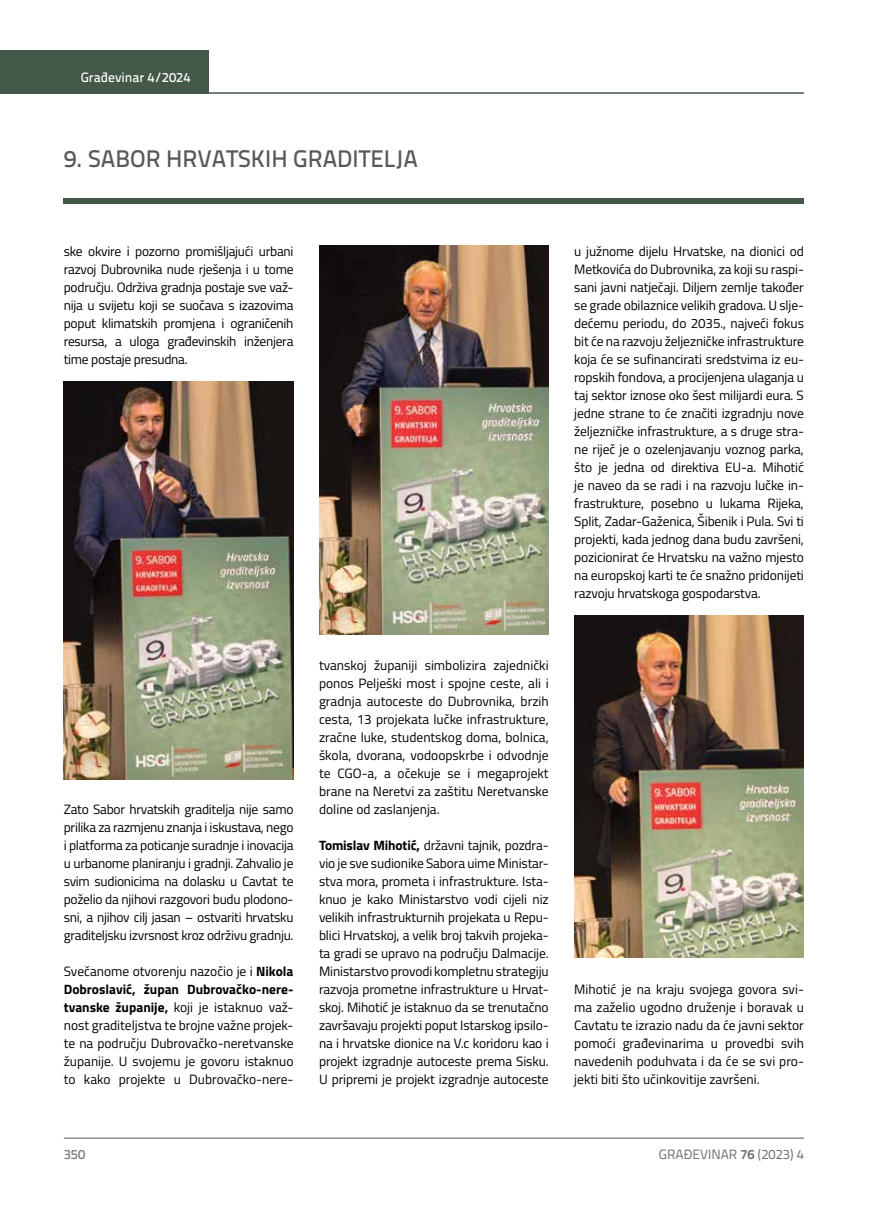
<style>
.page{position:relative;width:872px;height:1212px;background:#fff}
.page>*{position:absolute;margin:0;border:0;box-sizing:border-box;transform-origin:0 0}
.t1{font:500 24px "Titillium Text 22 L";color:#58595b}
.t2{font:13.5px/18px "Titillium";letter-spacing:-.01em;color:#000;text-align:justify}
.t3{font:13.5px "Titillium Text 22 L";color:#6d6e71}
.t4{font:500 13.5px "Titillium Text 22 L";color:#fff}
.t5{font:500 13.5px "Titillium Text 22 L";color:#797a7d}
.s1{font-weight:700}
</style>
<div class="page">
<hr style="left:64px;top:1138px;width:740px;height:1px;background:#58595b">
<div style="left:0;top:50px;width:208px;height:44px;background:#435846"></div>
<hr style="left:0;top:92px;width:804px;height:2px;background:#435846">
<div style="left:64px;top:198px;width:740px;height:5px;background:#435846"></div>
<img style="left:64px;top:381px;width:229px;height:398px">
<img style="left:574px;top:616px;width:230px;height:342px">
<img style="left:319px;top:246px;width:230px;height:388px">
<p class="t4" style="left:81px;top:67px;width:111px">Građevinar 4/2024</p>
<h1 class="t1" style="left:64px;top:140px;width:356px">9. SABOR HRVATSKIH GRADITELJA</h1>
<p class="t2" style="left:64px;top:241px;width:231px">ske okvire i pozorno promišljajući urbani razvoj Dubrovnika nude rješenja i u tome području. Održiva gradnja postaje sve važ&shy;nija u svijetu koji se suočava s izazovima poput klimatskih promjena i ograničenih resursa, a uloga građevinskih inženjera time postaje presudna.</p>
<p class="t2" style="left:64px;top:800px;width:231px">Zato Sabor hrvatskih graditelja nije samo prilika za razmjenu znanja i iskustava, nego i platforma za poticanje suradnje i inovacija u urbanome planiranju i gradnji. Zahvalio je svim sudionicima na dolasku u Cavtat te poželio da njihovi razgovori budu plodono&shy;sni, a njihov cilj jasan – ostvariti hrvatsku graditeljsku izvrsnost kroz održivu gradnju.</p>
<p class="t2" style="left:64px;top:962px;width:231px">Svečanome otvorenju nazočio je i <span class="s1">Nikola Dobroslavić, župan Dubrovačko-nere&shy;tvanske županije,</span> koji je istaknuo važ&shy;nost graditeljstva te brojne važne projek&shy;te na području Dubrovačko-neretvanske županije. U svojemu je govoru istaknuo to kako projekte u Dubrovačko-nere-</p>
<p class="t2" style="left:319px;top:655px;width:231px">tvanskoj županiji simbolizira zajednički ponos Pelješki most i spojne ceste, ali i gradnja autoceste do Dubrovnika, brzih cesta, 13 projekata lučke infrastrukture, zračne luke, studentskog doma, bolnica, škola, dvorana, vodoopskrbe i odvodnje te CGO-a, a očekuje se i megaprojekt brane na Neretvi za zaštitu Neretvanske doline od zaslanjenja.</p>
<p class="t2" style="left:319px;top:836px;width:231px"><span class="s1">Tomislav Mihotić,</span> državni tajnik, pozdra&shy;vio je sve sudionike Sabora uime Ministar&shy;stva mora, prometa i infrastrukture. Ista&shy;knuo je kako Ministarstvo vodi cijeli niz velikih infrastrukturnih projekata u Repu&shy;blici Hrvatskoj, a velik broj takvih projeka&shy;ta gradi se upravo na području Dalmacije.<br>Ministarstvo provodi kompletnu strategiju razvoja prometne infrastrukture u Hrvat&shy;skoj. Mihotić je istaknuo da se trenutačno završavaju projekti poput Istarskog ipsilo&shy;na i hrvatske dionice na V.c koridoru kao i projekt izgradnje autoceste prema Sisku.<br>U pripremi je projekt izgradnje autoceste</p>
<p class="t2" style="left:574px;top:241px;width:231px">u južnome dijelu Hrvatske, na dionici od Metkovića do Dubrovnika, za koji su raspi&shy;sani javni natječaji. Diljem zemlje također se grade obilaznice velikih gradova. U slje&shy;dećemu periodu, do 2035., najveći fokus bit će na razvoju željezničke infrastrukture koja će se sufinancirati sredstvima iz eu&shy;ropskih fondova, a procijenjena ulaganja u taj sektor iznose oko šest milijardi eura. S jedne strane to će značiti izgradnju nove željezničke infrastrukture, a s druge stra&shy;ne riječ je o ozelenjavanju voznog parka, što je jedna od direktiva EU-a. Mihotić je naveo da se radi i na razvoju lučke in&shy;frastrukture, posebno u lukama Rijeka, Split, Zadar-Gaženica, Šibenik i Pula. Svi ti projekti, kada jednog dana budu završeni, pozicionirat će Hrvatsku na važno mjesto na europskoj karti te će snažno pridonijeti razvoju hrvatskoga gospodarstva.</p>
<p class="t2" style="left:574px;top:980px;width:231px">Mihotić je na kraju svojega govora svi&shy;ma zaželio ugodno druženje i boravak u Cavtatu te izrazio nadu da će javni sektor pomoći građevinarima u provedbi svih navedenih poduhvata i da će se svi pro&shy;jekti biti što učinkovitije završeni.</p>
<p class="t5" style="left:64px;top:1144px;width:23px">350</p>
<p class="t3" style="left:659px;top:1144px;width:146px">GRAĐEVINAR <span class="s1">76</span> (2023) 4</p>
</div>
